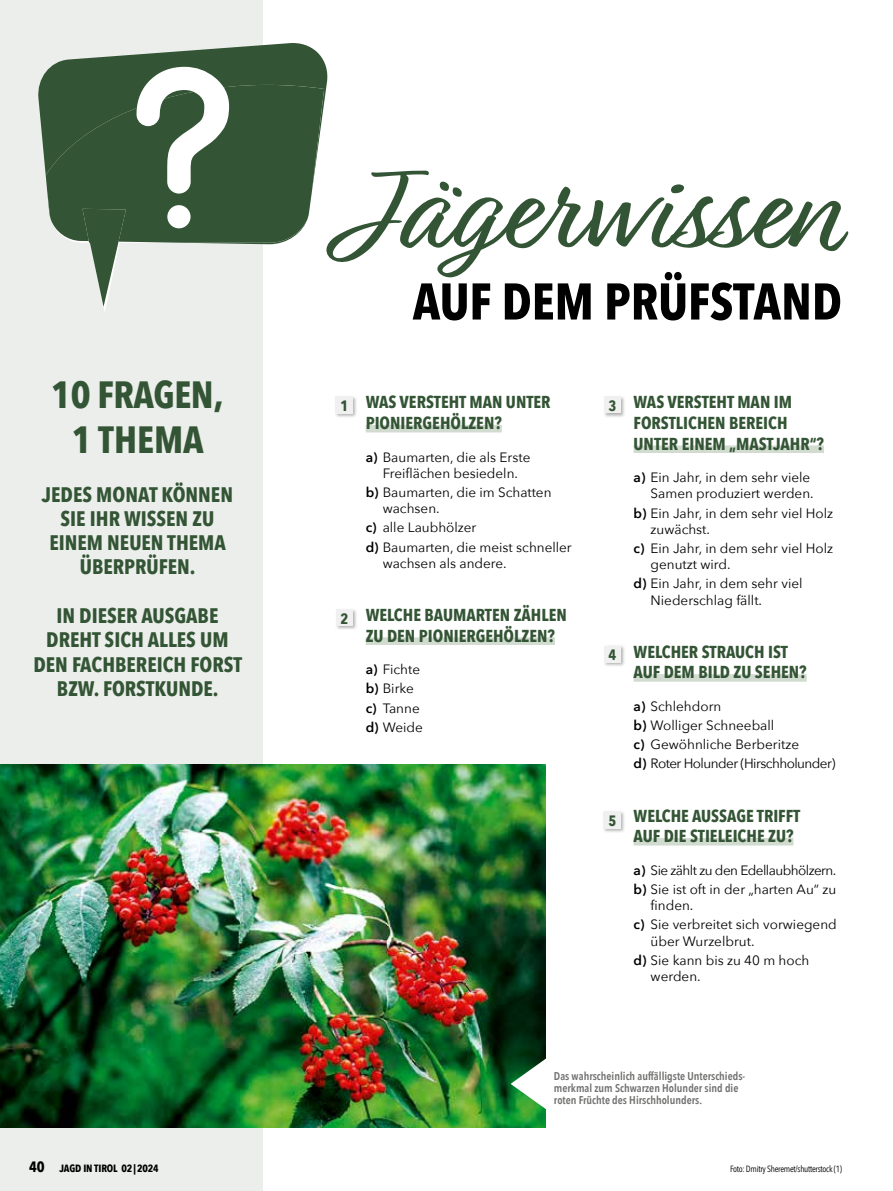
<style>
.page{position:relative;width:893px;height:1191px;background:#fff}
.page>*{position:absolute;margin:0;border:0;box-sizing:border-box;transform-origin:0 0}
.t1{font:125.25px "Relation";color:#345535}
.t2{font:700 51px "Avenir Next Condensed";color:#000}
.t3{font:700 37.8px/45.5px "Avenir Next Condensed";letter-spacing:-.01em;color:#345535;text-align:center}
.t4{font:700 21px/24.3px "Avenir Next Condensed";color:#345535;text-align:center}
.t5{font:700 17.25px/20.7px "Avenir Next Condensed";color:#345535}
.t6{font:700 15px "Avenir Next Condensed";color:#345535}
.t7{font:13.5px/19.2px "Avenir Next";color:#000}
.t8{font:13.5px/19.2px "Avenir Next";letter-spacing:-.04em;color:#000}
.t9{font:600 11.25px/12px "Avenir Next Condensed";color:#6f6f6e}
.t10{font:700 10.5px "Avenir Next Condensed";letter-spacing:-.01em;color:#000}
.t11{font:9px "Avenir Next Condensed";letter-spacing:-.03em;color:#000}
.s1{font-size:15px}
.s2{font-weight:600}
</style>
<div class="page">
<div style="left:0;top:0;width:263px;height:1191px;background:#ebeeeb"></div>
<svg style="left:38px;top:43px;width:290px;height:124px;fill:#345535"></svg>
<svg style="left:312px;top:85px;width:12px;height:106px"></svg>
<svg style="left:45px;top:67px;width:267px;height:244px"></svg>
<div style="left:167px;top:205px;width:24px;height:23px;background:#fff;border-radius:50%"></div>
<div style="left:335px;top:395px;width:23px;height:23px;background:#000;opacity:.3"></div>
<div style="left:336px;top:396px;width:17px;height:17px;background:#f0f0f0"></div>
<div style="left:335px;top:608px;width:22px;height:22px;background:#000;opacity:.3"></div>
<div style="left:336px;top:609px;width:17px;height:17px;background:#f0f0f0"></div>
<div style="left:603px;top:395px;width:22px;height:23px;background:#000;opacity:.3"></div>
<div style="left:604px;top:396px;width:17px;height:17px;background:#f0f0f0"></div>
<div style="left:603px;top:644px;width:22px;height:23px;background:#000;opacity:.3"></div>
<div style="left:604px;top:646px;width:17px;height:16px;background:#f0f0f0"></div>
<div style="left:366px;top:425px;width:136px;height:7px;background:#d1dbd0"></div>
<div style="left:366px;top:637px;width:189px;height:8px;background:#d1dbd0"></div>
<div style="left:634px;top:445px;width:190px;height:8px;background:#d1dbd0"></div>
<div style="left:634px;top:674px;width:173px;height:7px;background:#d1dbd0"></div>
<div style="left:634px;top:838px;width:159px;height:7px;background:#d1dbd0"></div>
<img style="left:0;top:764px;width:546px;height:363px">
<svg style="left:511px;top:1058px;width:35px;height:51px"></svg>
<div style="left:602px;top:810px;width:24px;height:23px;background:#000;opacity:.3"></div>
<div style="left:604px;top:811px;width:17px;height:17px;background:#f0f0f0"></div>
<h3 class="t3" style="left:51px;top:371px;width:174px">10 FRAGEN,<br>1 THEMA</h3>
<h3 class="t4" style="left:42px;top:482px;width:193px">JEDES MONAT KÖNNEN<br>SIE IHR WISSEN ZU<br>EINEM NEUEN THEMA<br>ÜBERPRÜFEN.</h3>
<h3 class="t4" style="left:33px;top:603px;width:210px">IN DIESER AUSGABE<br>DREHT SICH ALLES UM<br>DEN FACHBEREICH FORST<br>BZW. FORSTKUNDE.</h3>
<p class="t10" style="left:29px;top:1161px;width:131px"><span class="s1">40</span> JAGD IN TIROL 02|2024</p>
<h1 class="t1" style="left:346px;top:140px;width:493px">Jägerwissen</h1>
<h2 class="t2" style="left:413px;top:270px;width:431px">AUF DEM PRÜFSTAND</h2>
<p class="t6" style="left:340px;top:396px;width:9px">1</p>
<p class="t6" style="left:340px;top:609px;width:9px">2</p>
<p class="t5" style="left:366px;top:392px;width:186px">WAS VERSTEHT MAN UNTER<br>PIONIERGEHÖLZEN?</p>
<p class="t7" style="left:366px;top:448px;width:166px;line-height:16.2px;text-align:center"><span class="s2">a)</span> Baumarten, die als Erste<br>Freiflächen besiedeln.</p>
<p class="t7" style="left:383px;top:483px;width:170px;line-height:16.2px;text-indent:-17px"><span class="s2">b)</span> Baumarten, die im Schatten wachsen.</p>
<p class="t7" style="left:366px;top:517px;width:208px"><span class="s2">c)</span> alle Laubhölzer<br><span class="s2">d)</span> Baumarten, die meist schneller</p>
<p class="t7" style="left:383px;top:553px;width:126px">wachsen als andere.</p>
<p class="t5" style="left:366px;top:604px;width:203px">WELCHE BAUMARTEN ZÄHLEN<br>ZU DEN PIONIERGEHÖLZEN?</p>
<p class="t7" style="left:366px;top:659px;width:59px"><span class="s2">a)</span> Fichte <span class="s2">b)</span> Birke <span class="s2">c)</span> Tanne <span class="s2">d)</span> Weide</p>
<p class="t6" style="left:609px;top:396px;width:9px">3</p>
<p class="t6" style="left:609px;top:646px;width:9px">4</p>
<p class="t6" style="left:608px;top:811px;width:9px">5</p>
<p class="t5" style="left:634px;top:392px;width:192px">WAS VERSTEHT MAN IM<br>FORSTLICHEN BEREICH<br>UNTER EINEM „MASTJAHR“?</p>
<p class="t7" style="left:634px;top:469px;width:182px;line-height:16.2px;text-align:right"><span class="s2">a)</span> Ein Jahr, in dem sehr viele<br>Samen produziert werden.</p>
<p class="t7" style="left:651px;top:504px;width:184px;line-height:16.2px;text-indent:-17px"><span class="s2">b)</span> Ein Jahr, in dem sehr viel Holz zuwächst.</p>
<p class="t7" style="left:651px;top:539px;width:184px;line-height:16.2px;text-indent:-17px"><span class="s2">c)</span> Ein Jahr, in dem sehr viel Holz genutzt wird.</p>
<p class="t7" style="left:651px;top:575px;width:153px;line-height:16.2px;text-indent:-17px"><span class="s2">d)</span> Ein Jahr, in dem sehr viel<br>Niederschlag fällt.</p>
<p class="t5" style="left:634px;top:641px;width:175px">WELCHER STRAUCH IST<br>AUF DEM BILD ZU SEHEN?</p>
<p class="t7" style="left:634px;top:696px;width:203px"><span class="s2">a)</span> Schlehdorn<br><span class="s2">b)</span> Wolliger Schneeball<br><span class="s2">c)</span> Gewöhnliche Berberitze<br><span class="s2">d)</span> Roter Holunder (Hirschholunder)</p>
<p class="t5" style="left:634px;top:805px;width:168px">WELCHE AUSSAGE TRIFFT<br>AUF DIE STIELEICHE ZU?</p>
<p class="t8" style="left:634px;top:860px;width:204px"><span class="s2">a)</span> Sie zählt zu den Edellaubhölzern. <span class="s2">b)</span> Sie ist oft in der „harten Au“ zu</p>
<p class="t7" style="left:634px;top:895px;width:205px;text-indent:17px">finden.<br><span class="s2">c)</span> Sie verbreitet sich vorwiegend</p>
<p class="t7" style="left:634px;top:930px;width:177px;text-indent:17px">über Wurzelbrut.<br><span class="s2">d)</span> Sie kann bis zu 40 m hoch</p>
<p class="t7" style="left:651px;top:966px;width:52px">werden.</p>
<p class="t9" style="left:554px;top:1069px;width:193px">Das wahrscheinlich auffälligste Unterschieds&shy;merkmal zum Schwarzen Holunder sind die roten Früchte des Hirschholunders.</p>
<p class="t11" style="left:730px;top:1161px;width:113px">Foto: Dmitry Sheremet/shutterstock (1)</p>
</div>
